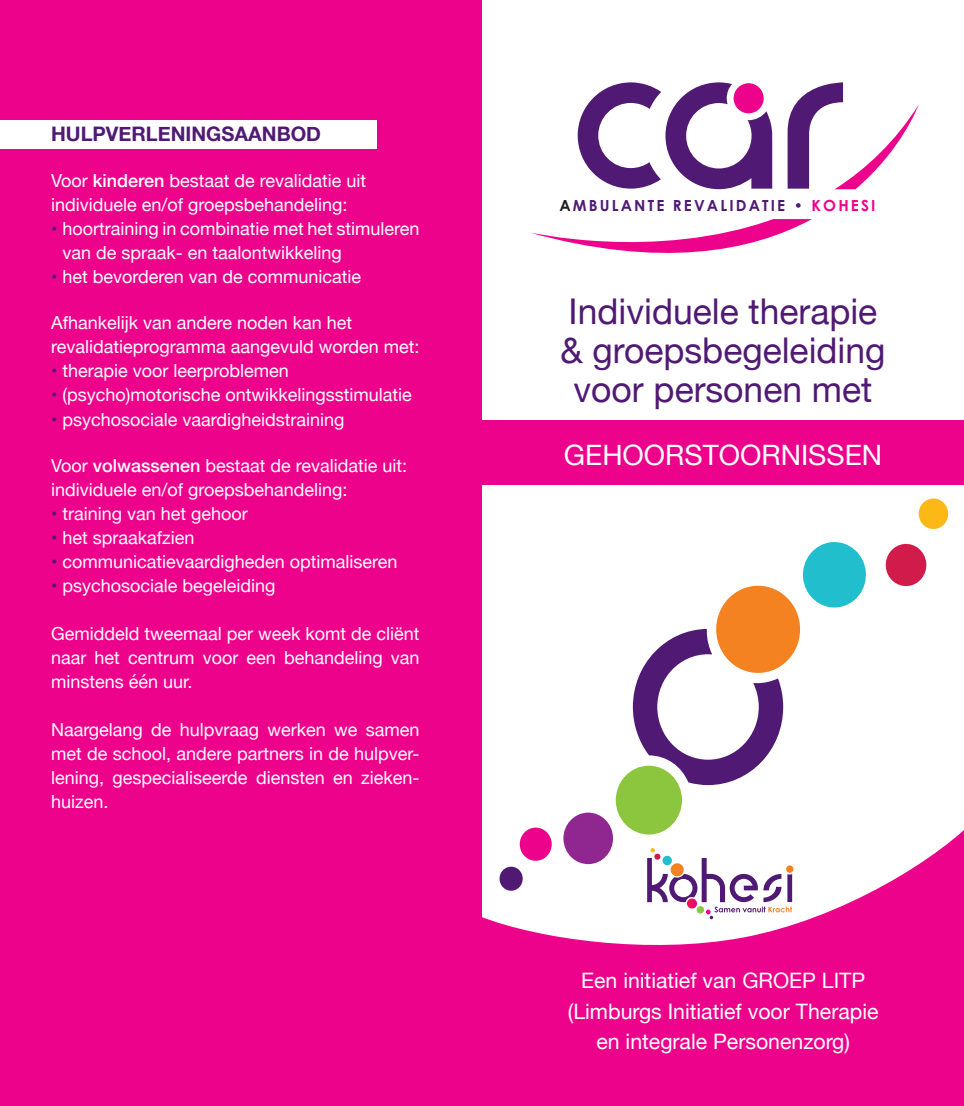
<style>
.page{position:relative;width:964px;height:1106px;background:#fff}
.page>*{position:absolute;margin:0;border:0;box-sizing:border-box;transform-origin:0 0}
.t1{font:35.4px/39px "Helvetica Neue";color:#501a74;text-align:center}
.t2{font:28px "Helvetica Neue";color:#fff}
.t3{font:21.2px/30.2px "Helvetica Neue";color:#fff;text-align:center}
.t4{font:700 20px "Helvetica Neue";color:#501a74}
.t5{font:18px/24px "Helvetica Neue";color:#fff}
.t6{font:700 15.4px "Century Gothic";letter-spacing:.14em;color:#501a74}
.s1{font-weight:500}
.s2{color:#501a74}
.s3{color:#231f20}
.s4{color:#ed028c}
</style>
<div class="page">
<div style="left:473px;top:421px;width:491px;height:64px;background:#ed028c"></div>
<div style="left:0;top:0;width:482px;height:1106px;background:#ed028c"></div>
<svg style="left:482px;top:813px;width:482px;height:293px;fill:#ed028c"></svg>
<svg style="left:795px;top:82px;width:48px;height:22px"></svg>
<svg style="left:529px;top:104px;width:390px;height:149px"></svg>
<svg style="left:578px;top:82px;width:194px;height:107px"></svg>
<div style="left:733px;top:83px;width:31px;height:30px;background:#ed028c;border-radius:50%"></div>
<div style="left:0;top:120px;width:376px;height:28px;background:#fff"></div>
<svg style="left:885px;top:543px;width:42px;height:44px"></svg>
<svg style="left:918px;top:498px;width:31px;height:31px"></svg>
<div style="left:563px;top:812px;width:50px;height:52px;background:#90268f;border-radius:50%"></div>
<div style="left:519px;top:827px;width:33px;height:34px;background:#ed028c;border-radius:50%"></div>
<div style="left:499px;top:866px;width:24px;height:24px;background:#501a74;border-radius:50%"></div>
<svg style="left:633px;top:542px;width:233px;height:243px"></svg>
<div style="left:615px;top:765px;width:67px;height:70px;background:#8bc63e;border-radius:50%"></div>
<p class="t4" style="left:51px;top:119px;width:272px">HULPVERLENINGSAANBOD</p>
<p class="t5" style="left:51px;top:170px;width:317px">Voor <span class="s1">kinderen</span> bestaat de revalidatie uit individuele en/of groepsbehandeling:</p>
<p class="t5" style="left:62px;top:218px;width:359px;text-indent:-11px"><span class="s2">•</span> hoortraining in combinatie met het stimuleren van de spraak- en taalontwikkeling</p>
<p class="t5" style="left:51px;top:266px;width:312px"><span class="s2">•</span> het bevorderen van de communicatie</p>
<p class="t5" style="left:51px;top:312px;width:370px">Afhankelijk van andere noden kan het revalidatieprogramma aangevuld worden met:</p>
<p class="t5" style="left:51px;top:360px;width:239px"><span class="s2">•</span> therapie voor leerproblemen</p>
<p class="t5" style="left:51px;top:384px;width:362px"><span class="s2">•</span> (psycho)motorische ontwikkelingsstimulatie</p>
<p class="t5" style="left:51px;top:408px;width:295px"><span class="s2">•</span> psychosociale vaardigheidstraining</p>
<p class="t5" style="left:51px;top:454px;width:358px">Voor <span class="s1">volwassenen</span> bestaat de revalidatie uit: individuele en/of groepsbehandeling:</p>
<p class="t5" style="left:51px;top:502px;width:198px"><span class="s2">•</span> training van het gehoor</p>
<p class="t5" style="left:51px;top:526px;width:145px"><span class="s2">•</span> het spraakafzien</p>
<p class="t5" style="left:51px;top:550px;width:348px"><span class="s2">•</span> communicatievaardigheden optimaliseren</p>
<p class="t5" style="left:51px;top:574px;width:226px"><span class="s2">•</span> psychosociale begeleiding</p>
<p class="t5" style="left:51px;top:622px;width:370px;text-align:justify">Gemiddeld tweemaal per week komt de cliënt naar het centrum voor een behandeling van minstens één uur.</p>
<p class="t5" style="left:51px;top:718px;width:370px;text-align:justify">Naargelang de hulpvraag werken we samen met de school, andere partners in de hulpver&shy;lening, gespecialiseerde diensten en zieken&shy;huizen.</p>
<p class="t6" style="left:559px;top:196px;width:318px"><span class="s3">A</span>MBULANTE REVALIDATIE • <span class="s4">KOHESI</span></p>
<h1 class="t1" style="left:560px;top:293px;width:327px">Individuele therapie &amp; groepsbegeleiding voor personen met</h1>
<h2 class="t2" style="left:564px;top:434px;width:320px">GEHOORSTOORNISSEN</h2>
<p class="t3" style="left:568px;top:967px;width:312px">Een initiatief van GROEP LITP (Limburgs Initiatief voor Therapie en integrale Personenzorg)</p>
</div>
